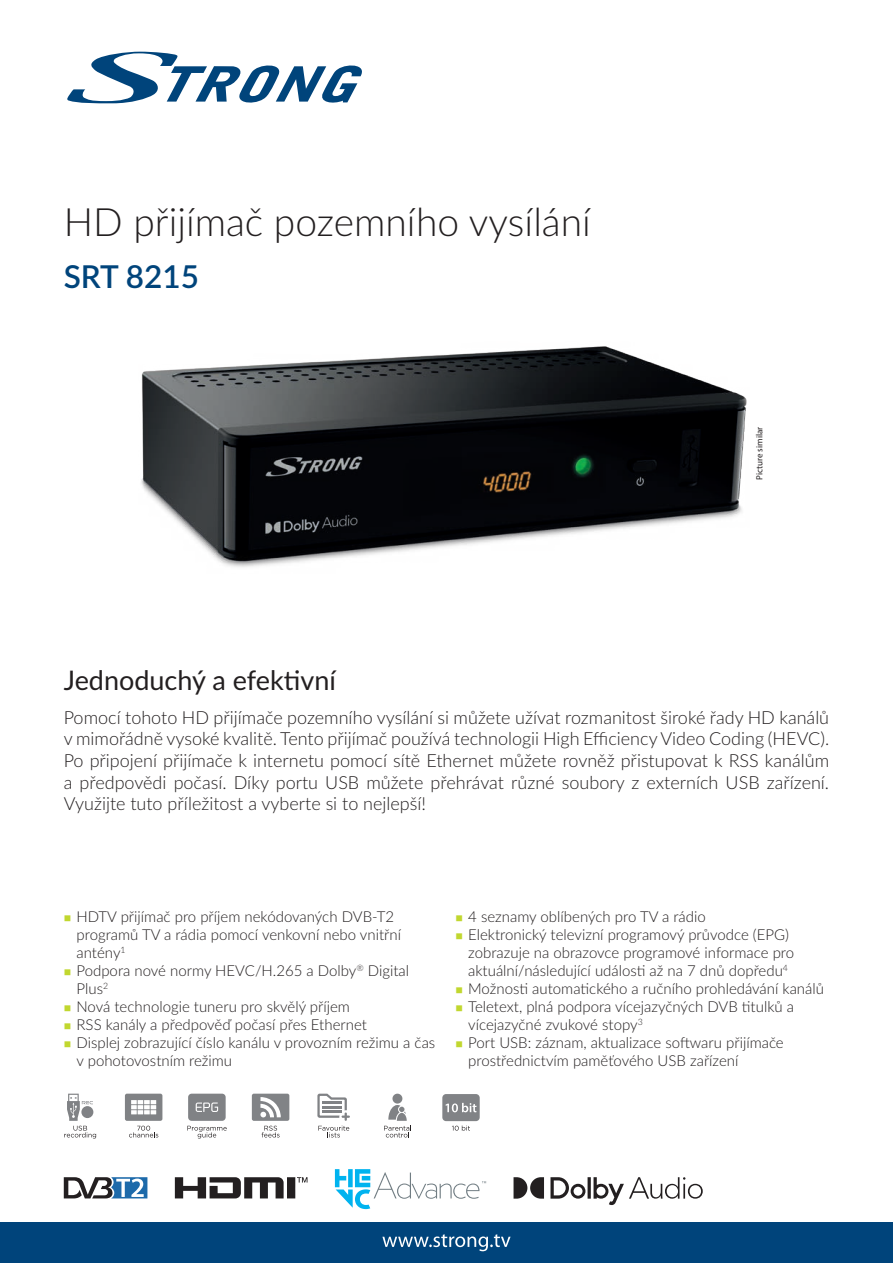
<style>
.page{position:relative;width:893px;height:1263px;background:#fff}
.page>*{position:absolute;margin:0;border:0;box-sizing:border-box;transform-origin:0 0}
.t1{font:300 39px "Lato";color:#231f20}
.t2{font:600 31.5px "Lato";color:#00447b}
.t3{font:27px "Lato";color:#231f20}
.t4{font:300 18px/21.6px "Lato";color:#231f20;text-align:justify}
.t5{font:300 15px/18px "Lato";color:#231f20}
.t6{font:9px "Myriad Pro";color:#231f20}
</style>
<div class="page">
<div style="left:0;top:1222px;width:893px;height:41px;background:#00447b"></div>
<svg style="left:382px;top:1234px;width:129px;height:17px"></svg>
<svg style="left:67px;top:52px;width:295px;height:52px"></svg>
<svg style="left:317px;top:1094px;width:33px;height:43px"></svg>
<hr style="left:322px;top:1106px;width:20px;height:2px;background:#808285">
<hr style="left:322px;top:1101px;width:20px;height:3px;background:#808285">
<hr style="left:322px;top:1111px;width:20px;height:2px;background:#808285">
<svg style="left:384px;top:1094px;width:27px;height:43px"></svg>
<div style="left:188px;top:1094px;width:38px;height:27px;background:#808285;border-radius:4px"></div>
<svg style="left:196px;top:1102px;width:22px;height:10px"></svg>
<svg style="left:187px;top:1126px;width:40px;height:12px"></svg>
<svg style="left:252px;top:1094px;width:37px;height:43px"></svg>
<svg style="left:64px;top:1094px;width:32px;height:44px"></svg>
<svg style="left:125px;top:1094px;width:37px;height:43px"></svg>
<svg style="left:452px;top:1125px;width:18px;height:5px"></svg>
<div style="left:442px;top:1094px;width:38px;height:27px;background:#818386;border-radius:4px"></div>
<svg style="left:446px;top:1103px;width:30px;height:9px"></svg>
<img style="left:141px;top:346px;width:606px;height:221px">
<svg style="left:64px;top:1177px;width:83px;height:21px"></svg>
<svg style="left:175px;top:1177px;width:132px;height:21px"></svg>
<svg style="left:513px;top:1177px;width:190px;height:28px"></svg>
<svg style="left:335px;top:1169px;width:151px;height:40px"></svg>
<h1 class="t1" style="left:64px;top:194px;width:529px">HD přijímač pozemního vysílání</h1>
<h2 class="t2" style="left:64px;top:254px;width:137px">SRT 8215</h2>
<p class="t6" style="left:754px;top:480px;width:54px;rotate:-90deg">Picture similar</p>
<h3 class="t3" style="left:64px;top:661px;width:274px">Jednoduchý a efektivní</h3>
<p class="t4" style="left:64px;top:706px;width:767px">Pomocí tohoto HD přijímače pozemního vysílání si můžete užívat rozmanitost široké řady HD kanálů v mimořádně vysoké kvalitě. Tento přijímač používá technologii High Efficiency Video Coding (HEVC).<br>Po připojení přijímače k internetu pomocí sítě Ethernet můžete rovněž přistupovat k RSS kanálům a předpovědi počasí. Díky portu USB můžete přehrávat různé soubory z externích USB zařízení.<br>Využijte tuto příležitost a vyberte si to nejlepší!</p>
<p class="t5" style="left:77px;top:907px;width:360px">HDTV přijímač pro příjem nekódovaných DVB-T2 programů TV a rádia pomocí venkovní nebo vnitřní antény<sup>1<br></sup>Podpora nové normy HEVC/H.265 a Dolby<sup>®</sup> Digital Plus<sup>2<br></sup>Nová technologie tuneru pro skvělý příjem<br>RSS kanály a předpověď počasí přes Ethernet<br>Displej zobrazující číslo kanálu v provozním režimu a čas v pohotovostním režimu</p>
<p class="t5" style="left:468px;top:907px;width:357px">4 seznamy oblíbených pro TV a rádio<br>Elektronický televizní programový průvodce (EPG) zobrazuje na obrazovce programové informace pro aktuální/následující události až na 7 dnů dopředu<sup>4<br></sup>Možnosti automatického a ručního prohledávání kanálů Teletext, plná podpora vícejazyčných DVB titulků a vícejazyčné zvukové stopy<sup>3<br></sup>Port USB: záznam, aktualizace softwaru přijímače prostřednictvím paměťového USB zařízení</p>
</div>
